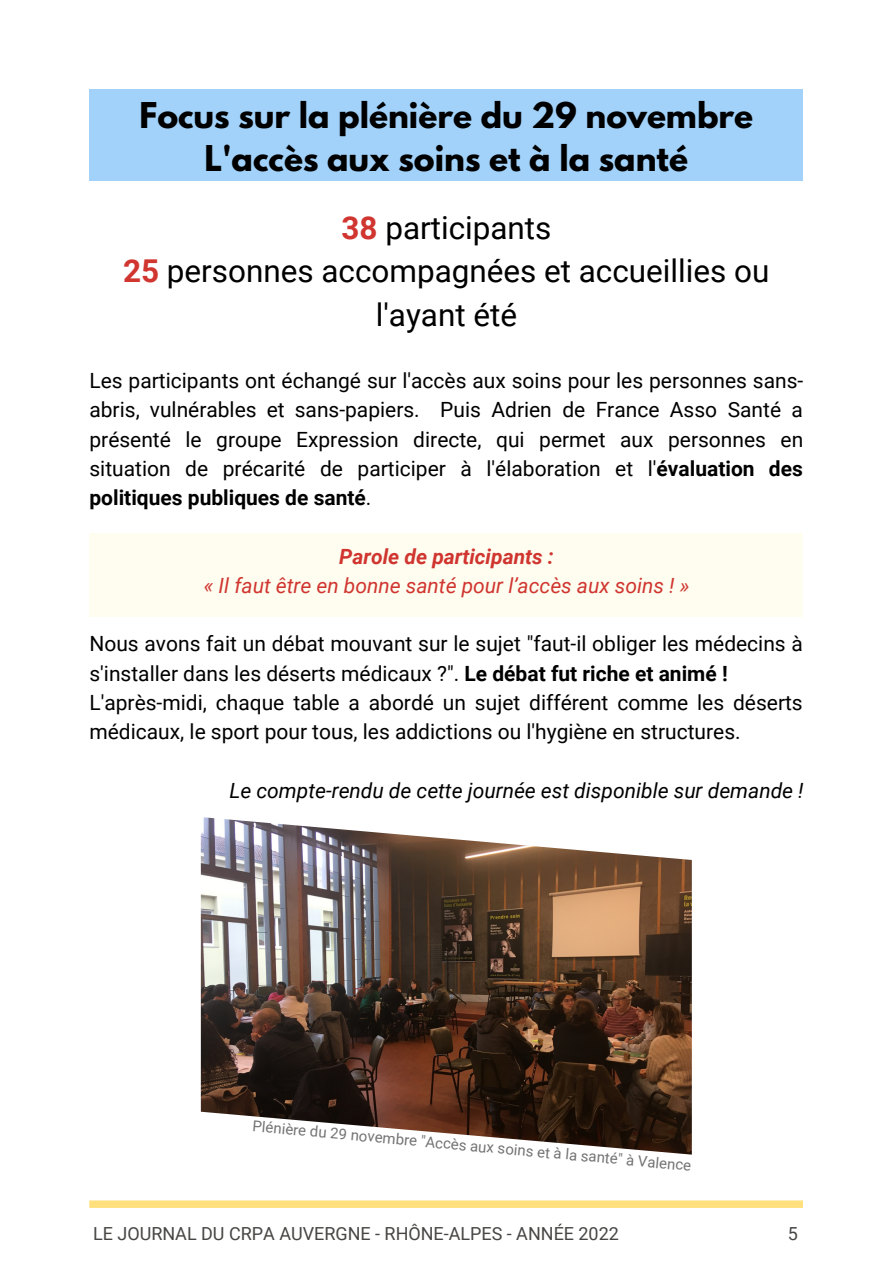
<style>
.page{position:relative;width:893px;height:1264px;background:#fff}
.page>*{position:absolute;margin:0;border:0;box-sizing:border-box;transform-origin:0 0}
.t1{font:31.5px/43.8px "Roboto";color:#000;text-align:center}
.t2{font:700 31.5px/43.8px "League Spartan";color:#000;text-align:center}
.t3{font:21px/29.2px "Roboto";color:#000;text-align:justify}
.t4{font:italic 21px "Roboto";color:#000}
.t5{font:italic 21px "Roboto";color:#d03530}
.t6{font:italic 700 21px "Roboto";color:#d03530}
.t7{font:18px "Roboto";color:#474644}
.t8{font:15px "Roboto";color:#737373}
.s1{font-weight:700;color:#d03530}
.s2{font-weight:700}
</style>
<div class="page">
<div style="left:89px;top:89px;width:713px;height:91px;background:#a2d2fa"></div>
<svg style="left:89px;top:1200px;width:713px;height:7px;background:#ffe285"></svg>
<div style="left:89px;top:533px;width:713px;height:83px;background:#fefdef"></div>
<img style="left:201px;top:817px;width:490px;height:337px">
<h1 class="t2" style="left:139px;top:97px;width:615px">Focus sur la plénière du 29 novembre<br>L'accès aux soins et à la santé</h1>
<h1 class="t1" style="left:123px;top:206px;width:647px"><span class="s1">38</span> participants<br><span class="s1">25</span> personnes accompagnées et accueillies ou l'ayant été</h1>
<p class="t3" style="left:89px;top:366px;width:715px">Les participants ont échangé sur l'accès aux soins pour les personnes sans&shy;abris, vulnérables et sans-papiers. Puis Adrien de France Asso Santé a présenté le groupe Expression directe, qui permet aux personnes en situation de précarité de participer à l'élaboration et l'<span class="s2">évaluation des politiques publiques de santé</span>.</p>
<p class="t6" style="left:339px;top:544px;width:216px">Parole de participants :</p>
<p class="t5" style="left:204px;top:573px;width:487px">« Il faut être en bonne santé pour l’accès aux soins ! »</p>
<p class="t3" style="left:89px;top:629px;width:715px;text-align:left">Nous avons fait un débat mouvant sur le sujet "faut-il obliger les médecins à s'installer dans les déserts médicaux ?". <span class="s2">Le débat fut riche et animé !<br></span>L'après-midi, chaque table a abordé un sujet différent comme les déserts médicaux, le sport pour tous, les addictions ou l'hygiène en structures.</p>
<p class="t4" style="left:229px;top:778px;width:575px">Le compte-rendu de cette journée est disponible sur demande !</p>
<p class="t8" style="left:253px;top:1117px;width:442px;rotate:5deg">Plénière du 29 novembre "Accès aux soins et à la santé" à Valence</p>
<p class="t7" style="left:93px;top:1222px;width:527px">LE JOURNAL DU CRPA AUVERGNE - RHÔNE-ALPES - ANNÉE 2022</p>
<p class="t7" style="left:787px;top:1222px;width:12px">5</p>
</div>
